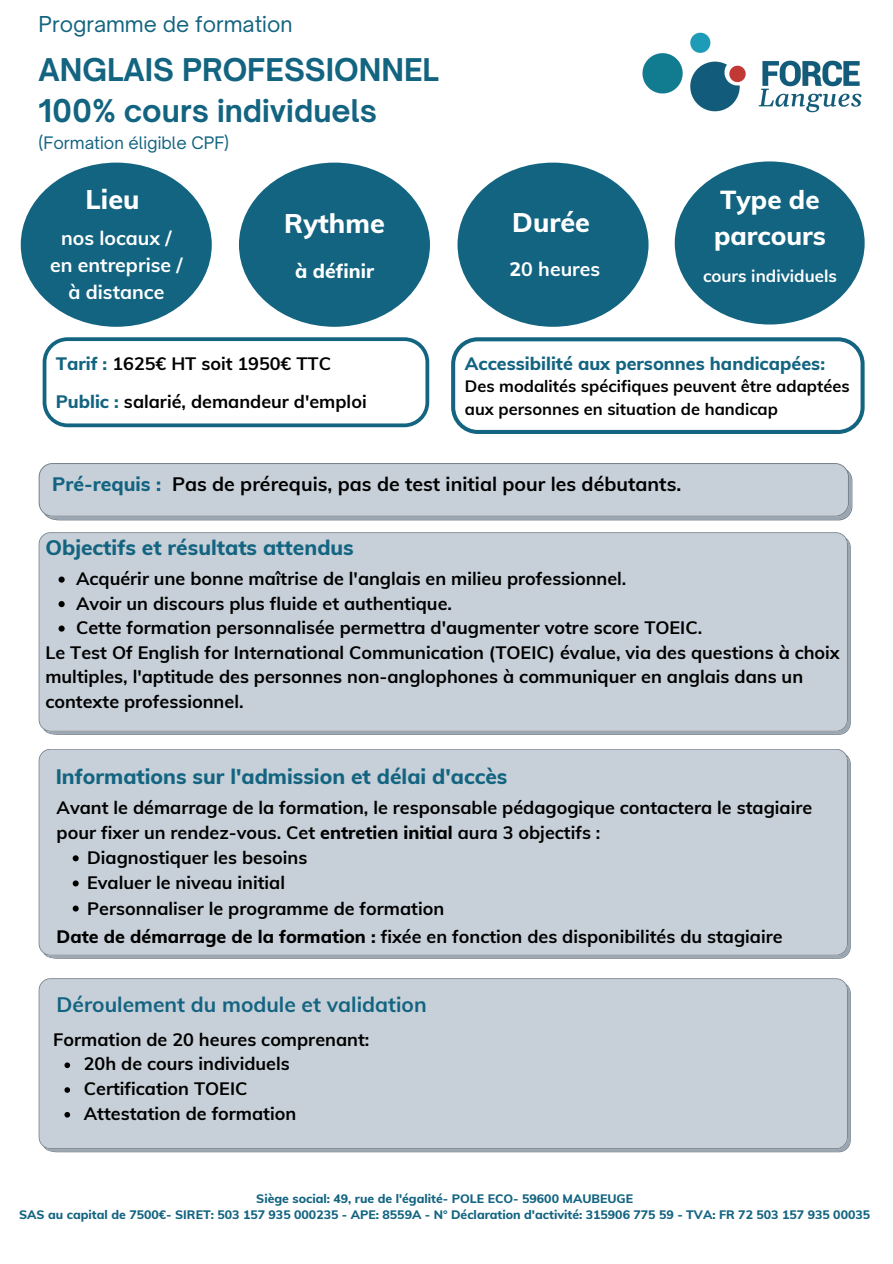
<style>
.page{position:relative;width:893px;height:1264px;background:#fff}
.page>*{position:absolute;margin:0;border:0;box-sizing:border-box;transform-origin:0 0}
.t1{font:700 30px "Open Sauce One";color:#136481}
.t2{font:800 27px "Muli";color:#fff}
.t3{font:800 25.95px/35.7px "Muli";color:#fff}
.t4{font:800 21px "Muli";color:#136481}
.t5{font:700 21px "Muli";color:#136481}
.t6{font:21px "Open Sauce One";color:#136481}
.t7{font:700 19.5px "Muli";color:#000}
.t8{font:700 19.5px "Muli";color:#fff}
.t9{font:800 19.5px "Muli";color:#fff}
.t10{font:700 18px/24.5px "Muli";color:#000}
.t11{font:800 18px "Muli";color:#136481}
.t12{font:700 16.95px "Muli";color:#fff}
.t13{font:700 16.5px/22.5px "Muli";color:#000}
.t14{font:16.5px "Open Sauce One";color:#136481}
.t15{font:800 12.3px "Muli";color:#136481}
.s1{font-weight:800;color:#136481}
.s2{font-weight:800}
</style>
<div class="page">
<div style="left:39px;top:532px;width:811px;height:202px;background:#c7d0d8"></div>
<div style="left:239px;top:163px;width:191px;height:164px;background:#136481;border-radius:50%"></div>
<div style="left:457px;top:163px;width:191px;height:164px;background:#136481;border-radius:50%"></div>
<div style="left:21px;top:163px;width:191px;height:164px;background:#136481;border-radius:50%"></div>
<img style="left:642px;top:32px;width:220px;height:81px">
<svg style="left:39px;top:463px;width:813px;height:57px;background:#c1cbd3"></svg>
<div style="left:674px;top:161px;width:190px;height:163px;background:#136481;border-radius:50%"></div>
<svg style="left:43px;top:337px;width:386px;height:90px"></svg>
<div style="left:39px;top:978px;width:811px;height:174px;background:#c7d0d8"></div>
<div style="left:39px;top:749px;width:811px;height:209px;background:#c7d0d8"></div>
<svg style="left:451px;top:337px;width:413px;height:97px"></svg>
<svg style="left:59px;top:576px;width:6px;height:6px"></svg>
<svg style="left:59px;top:601px;width:6px;height:6px"></svg>
<svg style="left:59px;top:625px;width:6px;height:6px"></svg>
<svg style="left:73px;top:855px;width:6px;height:6px"></svg>
<svg style="left:73px;top:880px;width:6px;height:6px"></svg>
<svg style="left:73px;top:905px;width:6px;height:6px"></svg>
<svg style="left:64px;top:1062px;width:6px;height:6px"></svg>
<svg style="left:64px;top:1087px;width:6px;height:5px"></svg>
<svg style="left:64px;top:1111px;width:6px;height:6px"></svg>
<p class="t6" style="left:39px;top:11px;width:255px">Programme de formation</p>
<p class="t1" style="left:39px;top:51px;width:402px">ANGLAIS PROFESSIONNEL</p>
<p class="t1" style="left:39px;top:92px;width:340px">100% cours individuels</p>
<p class="t14" style="left:39px;top:133px;width:192px">(Formation éligible CPF)</p>
<p class="t2" style="left:86px;top:182px;width:55px">Lieu</p>
<p class="t8" style="left:61px;top:225px;width:112px">nos locaux /</p>
<p class="t8" style="left:50px;top:252px;width:134px">en entreprise /</p>
<p class="t8" style="left:68px;top:279px;width:97px">à distance</p>
<p class="t2" style="left:284px;top:206px;width:102px">Rythme</p>
<p class="t9" style="left:295px;top:258px;width:80px">à définir</p>
<p class="t10" style="left:56px;top:351px;width:277px"><span class="s1">Tarif :</span> 1625€ HT soit 1950€ TTC</p>
<p class="t10" style="left:56px;top:388px;width:312px"><span class="s1">Public :</span> salarié, demandeur d'emploi</p>
<p class="t2" style="left:512px;top:205px;width:79px">Durée</p>
<p class="t8" style="left:509px;top:256px;width:92px"><span class="s2">2</span>0 heures</p>
<p class="t3" style="left:714px;top:182px;width:113px">Type de parcours</p>
<p class="t12" style="left:703px;top:264px;width:135px">cours individuels</p>
<p class="t11" style="left:465px;top:351px;width:361px">Accessibilité aux personnes handicapées:</p>
<p class="t13" style="left:465px;top:375px;width:386px">Des modalités spécifiques peuvent être adaptées aux personnes en situation de handicap</p>
<p class="t7" style="left:52px;top:471px;width:630px"><span class="s1">Pré-requis :</span> Pas de prérequis, pas de test initial pour les débutants.</p>
<p class="t4" style="left:45px;top:533px;width:310px">Objectifs et résultats attendus</p>
<p class="t10" style="left:76px;top:566px;width:552px">Acquérir une bonne maîtrise de l'anglais en milieu professionnel.</p>
<p class="t10" style="left:76px;top:590px;width:377px">Avoir un discours plus fluide et authentique.</p>
<p class="t10" style="left:76px;top:615px;width:627px">Cette formation personnalisée permettra d'augmenter votre score TOEIC.</p>
<p class="t10" style="left:45px;top:639px;width:795px">Le Test Of English for International Communication (TOEIC) évalue, via des questions à choix multiples, l'aptitude des personnes non-anglophones à communiquer en anglais dans un contexte professionnel.</p>
<p class="t4" style="left:56px;top:762px;width:453px">Informations sur l'admission et délai d'accès</p>
<p class="t10" style="left:57px;top:794px;width:757px;line-height:25px">Avant le démarrage de la formation, le responsable pédagogique contactera le stagiaire pour fixer un rendez-vous. Cet <span class="s2">entretien initial</span> aura 3 objectifs :</p>
<p class="t10" style="left:87px;top:845px;width:222px">Diagnostiquer les besoins</p>
<p class="t10" style="left:87px;top:870px;width:199px">Evaluer le niveau initial</p>
<p class="t10" style="left:87px;top:895px;width:358px">Personnaliser le programme de formation</p>
<p class="t10" style="left:57px;top:924px;width:727px"><span class="s2">Date de démarrage de la formation :</span> fixée en fonction des disponibilités du stagiaire</p>
<p class="t5" style="left:57px;top:990px;width:371px">Déroulement du module et validation</p>
<p class="t10" style="left:53px;top:1026px;width:317px">Formation de 20 heures comprenant:</p>
<p class="t10" style="left:84px;top:1051px;width:207px">20h de cours individuels</p>
<p class="t10" style="left:84px;top:1076px;width:165px">Certification TOEIC</p>
<p class="t10" style="left:84px;top:1100px;width:214px">Attestation de formation</p>
<p class="t15" style="left:256px;top:1190px;width:378px">Siège social: 49, rue de l'égalité- POLE ECO- 59600 MAUBEUGE</p>
<p class="t15" style="left:19px;top:1206px;width:852px">SAS au capital de 7500€- SIRET: 503 157 935 000235 - APE: 8559A - N° Déclaration d'activité: 315906 775 59 - TVA: FR 72 503 157 935 00035</p>
</div>
